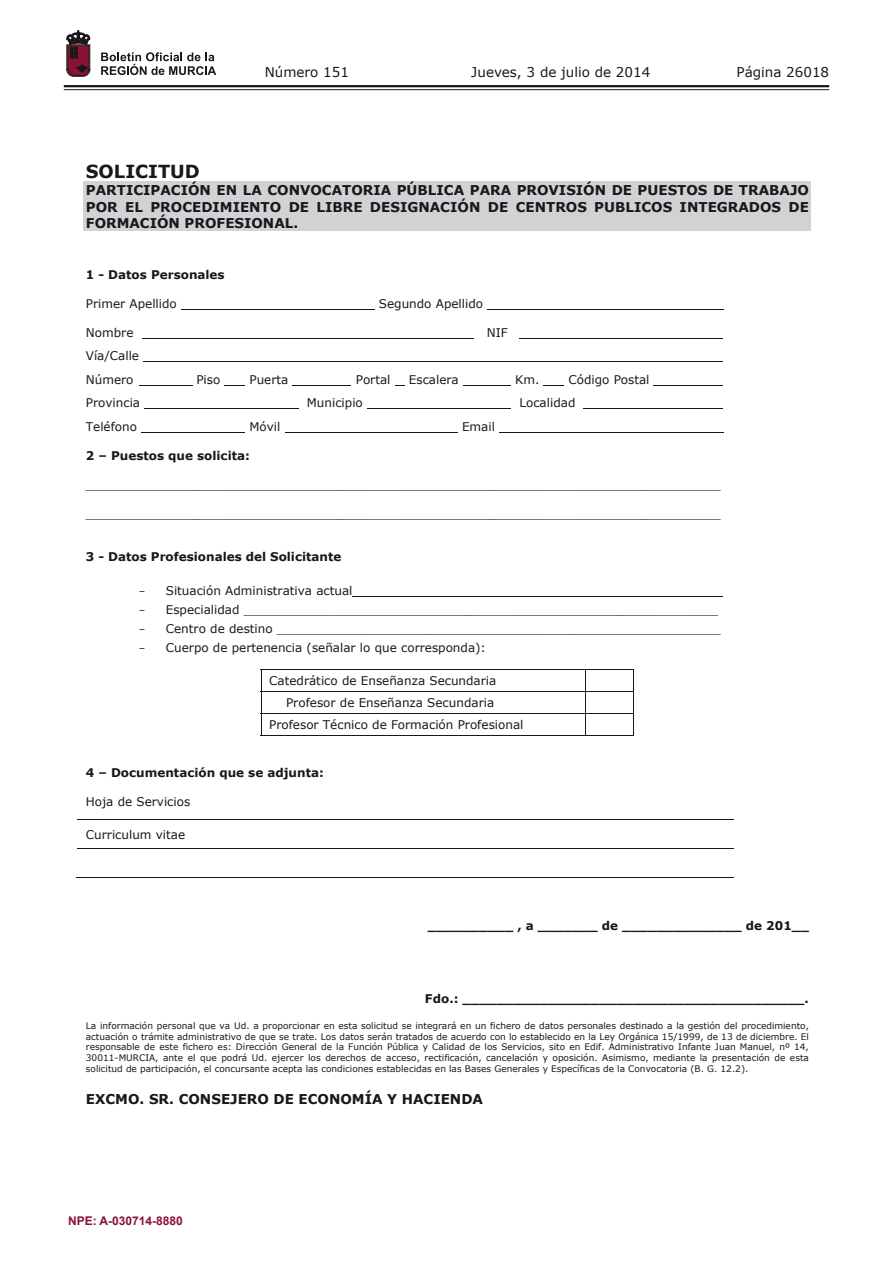
<style>
.page{position:relative;width:893px;height:1263px;background:#fff}
.page>*{position:absolute;margin:0;border:0;box-sizing:border-box;transform-origin:0 0}
.t1{font:700 18px "Verdana";color:#1a171c}
.t2{font:700 13.5px/16.4px "Verdana";color:#1a171c;text-align:justify}
.t3{font:13.5px "Verdana";color:#1a171c}
.t4{font:12px/23.5px "Verdana";color:#1a171c}
.t5{font:700 12px "Verdana";color:#1a171c}
.t6{font:700 12px "Arial";color:#891336}
.t7{font:9px/10.9px "Verdana";color:#1a171c;text-align:justify}
.s1{font-family:"Courier New"}
</style>
<div class="page">
<hr style="left:64px;top:85px;width:765px;height:2px;background:#1a171c">
<hr style="left:64px;top:89px;width:765px;height:1px;background:#1a171c">
<svg style="left:101px;top:52px;width:115px;height:23px"></svg>
<svg style="left:67px;top:31px;width:23px;height:45px"></svg>
<div style="left:84px;top:182px;width:727px;height:16px;background:#d1d2d3"></div>
<div style="left:84px;top:198px;width:727px;height:16px;background:#d1d2d3"></div>
<div style="left:84px;top:214px;width:727px;height:17px;background:#d1d2d3"></div>
<hr style="left:181px;top:309px;width:193px;height:1px;background:#1a171c">
<hr style="left:487px;top:309px;width:236px;height:1px;background:#1a171c">
<hr style="left:142px;top:338px;width:332px;height:1px;background:#1a171c">
<hr style="left:520px;top:338px;width:203px;height:1px;background:#1a171c">
<hr style="left:143px;top:362px;width:580px;height:1px;background:#1a171c">
<hr style="left:139px;top:385px;width:53px;height:1px;background:#1a171c">
<svg style="left:224px;top:385px;width:21px;height:1px"></svg>
<hr style="left:293px;top:385px;width:58px;height:1px;background:#1a171c">
<hr style="left:463px;top:385px;width:48px;height:1px;background:#1a171c">
<svg style="left:543px;top:385px;width:21px;height:1px"></svg>
<hr style="left:653px;top:385px;width:70px;height:1px;background:#1a171c">
<hr style="left:144px;top:408px;width:154px;height:1px;background:#1a171c">
<hr style="left:367px;top:408px;width:144px;height:1px;background:#1a171c">
<hr style="left:584px;top:408px;width:139px;height:1px;background:#1a171c">
<hr style="left:141px;top:432px;width:104px;height:1px;background:#1a171c">
<hr style="left:285px;top:432px;width:173px;height:1px;background:#1a171c">
<hr style="left:499px;top:432px;width:224px;height:1px;background:#1a171c">
<hr style="left:352px;top:596px;width:371px;height:1px;background:#1a171c">
<hr style="left:261px;top:669px;width:373px;height:1px;background:#1a171c">
<hr style="left:261px;top:691px;width:373px;height:1px;background:#1a171c">
<hr style="left:261px;top:713px;width:373px;height:1px;background:#1a171c">
<svg style="left:261px;top:670px;width:1px;height:65px"></svg>
<hr style="left:261px;top:735px;width:324px;height:1px;background:#1a171c">
<svg style="left:585px;top:670px;width:1px;height:66px"></svg>
<hr style="left:586px;top:735px;width:47px;height:1px;background:#1a171c">
<svg style="left:633px;top:670px;width:1px;height:66px"></svg>
<hr style="left:78px;top:819px;width:656px;height:1px;background:#1a171c">
<hr style="left:78px;top:848px;width:656px;height:1px;background:#1a171c">
<hr style="left:77px;top:877px;width:199px;height:1px;background:#1a171c">
<hr style="left:275px;top:877px;width:189px;height:1px;background:#1a171c">
<hr style="left:463px;top:877px;width:163px;height:1px;background:#1a171c">
<hr style="left:625px;top:877px;width:109px;height:1px;background:#1a171c">
<p class="t3" style="left:265px;top:62px;width:86px">Número 151</p>
<p class="t3" style="left:471px;top:62px;width:180px">Jueves, 3 de julio de 2014</p>
<p class="t3" style="left:736px;top:62px;width:94px">Página 26018</p>
<h1 class="t1" style="left:86px;top:159px;width:115px">SOLICITUD</h1>
<p class="t2" style="left:86px;top:182px;width:725px">PARTICIPACIÓN EN LA CONVOCATORIA PÚBLICA PARA PROVISIÓN DE PUESTOS DE TRABAJO POR EL PROCEDIMIENTO DE LIBRE DESIGNACIÓN DE CENTROS PUBLICOS INTEGRADOS DE FORMACIÓN PROFESIONAL.</p>
<p class="t5" style="left:86px;top:266px;width:140px">1 - Datos Personales</p>
<p class="t4" style="left:86px;top:292px;width:92px">Primer Apellido</p>
<p class="t4" style="left:379px;top:292px;width:106px">Segundo Apellido</p>
<p class="t4" style="left:86px;top:321px;width:49px">Nombre</p>
<p class="t4" style="left:487px;top:321px;width:22px">NIF</p>
<p class="t4" style="left:86px;top:344px;width:55px">Vía/Calle<br>Número</p>
<p class="t4" style="left:196px;top:368px;width:25px">Piso</p>
<p class="t4" style="left:249px;top:368px;width:40px">Puerta</p>
<p class="t4" style="left:356px;top:368px;width:36px">Portal</p>
<p class="t4" style="left:409px;top:368px;width:51px">Escalera</p>
<p class="t4" style="left:515px;top:368px;width:26px">Km.</p>
<p class="t4" style="left:568px;top:368px;width:83px">Código Postal</p>
<p class="t4" style="left:86px;top:391px;width:56px">Provincia</p>
<p class="t4" style="left:307px;top:391px;width:58px">Municipio</p>
<p class="t4" style="left:519px;top:391px;width:58px">Localidad</p>
<p class="t4" style="left:86px;top:415px;width:53px">Teléfono</p>
<p class="t4" style="left:249px;top:415px;width:32px">Móvil</p>
<p class="t4" style="left:462px;top:415px;width:34px">Email</p>
<p class="t5" style="left:86px;top:447px;width:166px">2 – Puestos que solicita:</p>
<p class="t4" style="left:86px;top:473px;width:636px">___________________________________________________________________________________</p>
<p class="t4" style="left:86px;top:502px;width:636px">___________________________________________________________________________________</p>
<p class="t5" style="left:86px;top:548px;width:257px">3 - Datos Profesionales del Solicitante</p>
<p class="t4" style="left:139px;top:579px;width:215px"><span class="s1">-</span> Situación Administrativa actual</p>
<p class="t4" style="left:139px;top:598px;width:581px"><span class="s1">-</span> Especialidad ______________________________________________________________</p>
<p class="t4" style="left:139px;top:617px;width:583px"><span class="s1">-</span> Centro de destino __________________________________________________________</p>
<p class="t4" style="left:139px;top:635px;width:349px"><span class="s1">-</span> Cuerpo de pertenencia (señalar lo que corresponda):</p>
<p class="t4" style="left:269px;top:669px;width:229px">Catedrático de Enseñanza Secundaria</p>
<p class="t4" style="left:286px;top:691px;width:210px">Profesor de Enseñanza Secundaria</p>
<p class="t4" style="left:269px;top:713px;width:256px">Profesor Técnico de Formación Profesional</p>
<p class="t5" style="left:86px;top:764px;width:240px">4 – Documentación que se adjunta:</p>
<p class="t4" style="left:86px;top:789px;width:106px">Hoja de Servicios</p>
<p class="t4" style="left:86px;top:822px;width:101px">Curriculum vitae</p>
<p class="t5" style="left:428px;top:917px;width:383px">__________ , a _______ de ______________ de 201__</p>
<p class="t5" style="left:425px;top:990px;width:385px">Fdo.: ________________________________________.</p>
<p class="t7" style="left:86px;top:1020px;width:725px">La información personal que va Ud. a proporcionar en esta solicitud se integrará en un fichero de datos personales destinado a la gestión del procedimiento, actuación o trámite administrativo de que se trate. Los datos serán tratados de acuerdo con lo establecido en la Ley Orgánica 15/1999, de 13 de diciembre. El responsable de este fichero es: Dirección General de la Función Pública y Calidad de los Servicios, sito en Edif. Administrativo Infante Juan Manuel, nº 14, 30011-MURCIA, ante el que podrá Ud. ejercer los derechos de acceso, rectificación, cancelación y oposición. Asimismo, mediante la presentación de esta solicitud de participación, el concursante acepta las condiciones establecidas en las Bases Generales y Específicas de la Convocatoria (B. G. 12.2).</p>
<p class="t2" style="left:86px;top:1090px;width:399px">EXCMO. SR. CONSEJERO DE ECONOMÍA Y HACIENDA</p>
<p class="t6" style="left:68px;top:1213px;width:116px">NPE: A-030714-8880</p>
</div>
